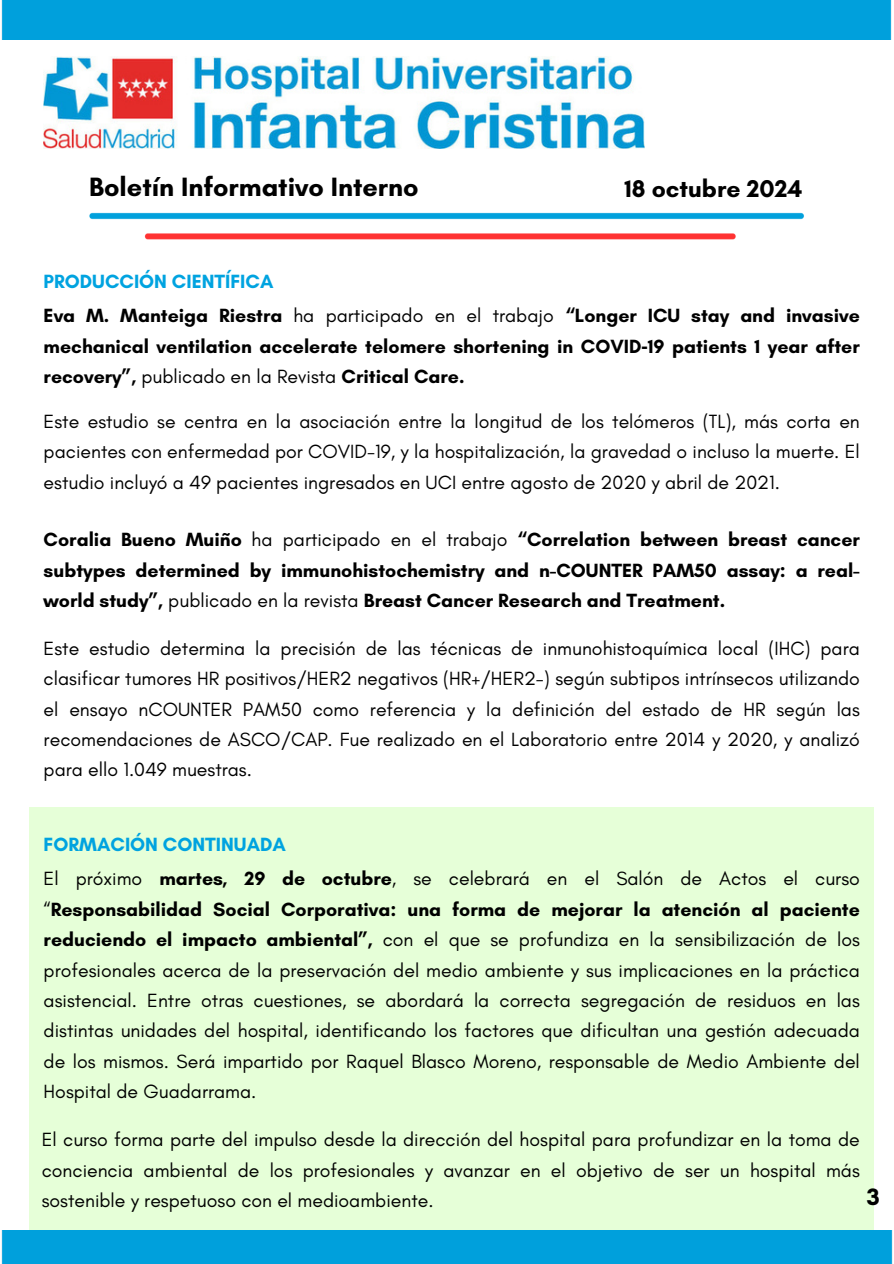
<style>
.page{position:relative;width:894px;height:1264px;background:#fff}
.page>*{position:absolute;margin:0;border:0;box-sizing:border-box;transform-origin:0 0}
.t1{font:700 27px "Glacial Indifference";color:#000}
.t2{font:700 24.6px "Glacial Indifference";color:#000}
.t3{font:700 24px "Glacial Indifference";color:#000}
.t4{font:19.5px/30.3px "Glacial Indifference";color:#000;text-align:justify}
.t5{font:700 19.5px/30.3px "Glacial Indifference";color:#000;text-align:justify}
.t6{font:700 19.5px "Glacial Indifference";color:#00a3e0}
.s1{font-weight:400}
.s2{font-family:"Noto Sans"}
.s3{font-weight:700}
</style>
<div class="page">
<img style="left:44px;top:56px;width:600px;height:93px">
<div style="left:1px;top:0;width:891px;height:39px;background:#00a0dc"></div>
<img style="left:89px;top:212px;width:715px;height:28px">
<div style="left:1px;top:1230px;width:892px;height:33px;background:#00a0dc"></div>
<div style="left:29px;top:807px;width:844px;height:423px;background:#e6ffd8"></div>
<p class="t1" style="left:89px;top:170px;width:331px">Boletín Informativo Interno</p>
<p class="t6" style="left:44px;top:269px;width:231px">PRODUCCIÓN CIENTÍFICA</p>
<h2 class="t2" style="left:624px;top:174px;width:179px">18 octubre 2024</h2>
<p class="t5" style="left:44px;top:300px;width:817px">Eva M. Manteiga Riestra <span class="s1">ha participado en el trabajo</span> “Longer ICU stay and invasive mechanical ventilation accelerate telomere shortening in COVID<span class="s2">‑</span>19 patients 1 year after recovery”, <span class="s1">publicado en la Revista</span> Critical Care.</p>
<p class="t4" style="left:44px;top:406px;width:817px">Este estudio se centra en la asociación entre la longitud de los telómeros (TL), más corta en pacientes con enfermedad por COVID-19, y la hospitalización, la gravedad o incluso la muerte. El estudio incluyó a 49 pacientes ingresados en UCI entre agosto de 2020 y abril de 2021.</p>
<h2 class="t5" style="left:44px;top:524px;width:817px">Coralia Bueno Muiño <span class="s1">ha participado en el trabajo</span> “Correlation between breast cancer subtypes determined by immunohistochemistry and n-COUNTER PAM50 assay: a real&shy;world study”, <span class="s1">publicado en la revista</span> Breast Cancer Research and Treatment.</h2>
<p class="t4" style="left:44px;top:633px;width:817px">Este estudio determina la precisión de las técnicas de inmunohistoquímica local (IHC) para clasificar tumores HR positivos/HER2 negativos (HR+/HER2-) según subtipos intrínsecos utilizando el ensayo nCOUNTER PAM50 como referencia y la definición del estado de HR según las recomendaciones de ASCO/CAP. Fue realizado en el Laboratorio entre 2014 y 2020, y analizó para ello 1.049 muestras.</p>
<p class="t6" style="left:44px;top:832px;width:244px">FORMACIÓN CONTINUADA</p>
<p class="t4" style="left:44px;top:863px;width:817px">El próximo <span class="s3">martes, 29 de octubre</span>, se celebrará en el Salón de Actos el curso “<span class="s3">Responsabilidad Social Corporativa: una forma de mejorar la atención al paciente reduciendo el impacto ambiental”,</span> con el que se profundiza en la sensibilización de los profesionales acerca de la preservación del medio ambiente y sus implicaciones en la práctica asistencial. Entre otras cuestiones, se abordará la correcta segregación de residuos en las distintas unidades del hospital, identificando los factores que dificultan una gestión adecuada de los mismos. Será impartido por Raquel Blasco Moreno, responsable de Medio Ambiente del Hospital de Guadarrama.</p>
<p class="t4" style="left:42px;top:1124px;width:819px">El curso forma parte del impulso desde la dirección del hospital para profundizar en la toma de conciencia ambiental de los profesionales y avanzar en el objetivo de ser un hospital más sostenible y respetuoso con el medioambiente.</p>
<p class="t3" style="left:866px;top:1182px;width:14px">3</p>
</div>
